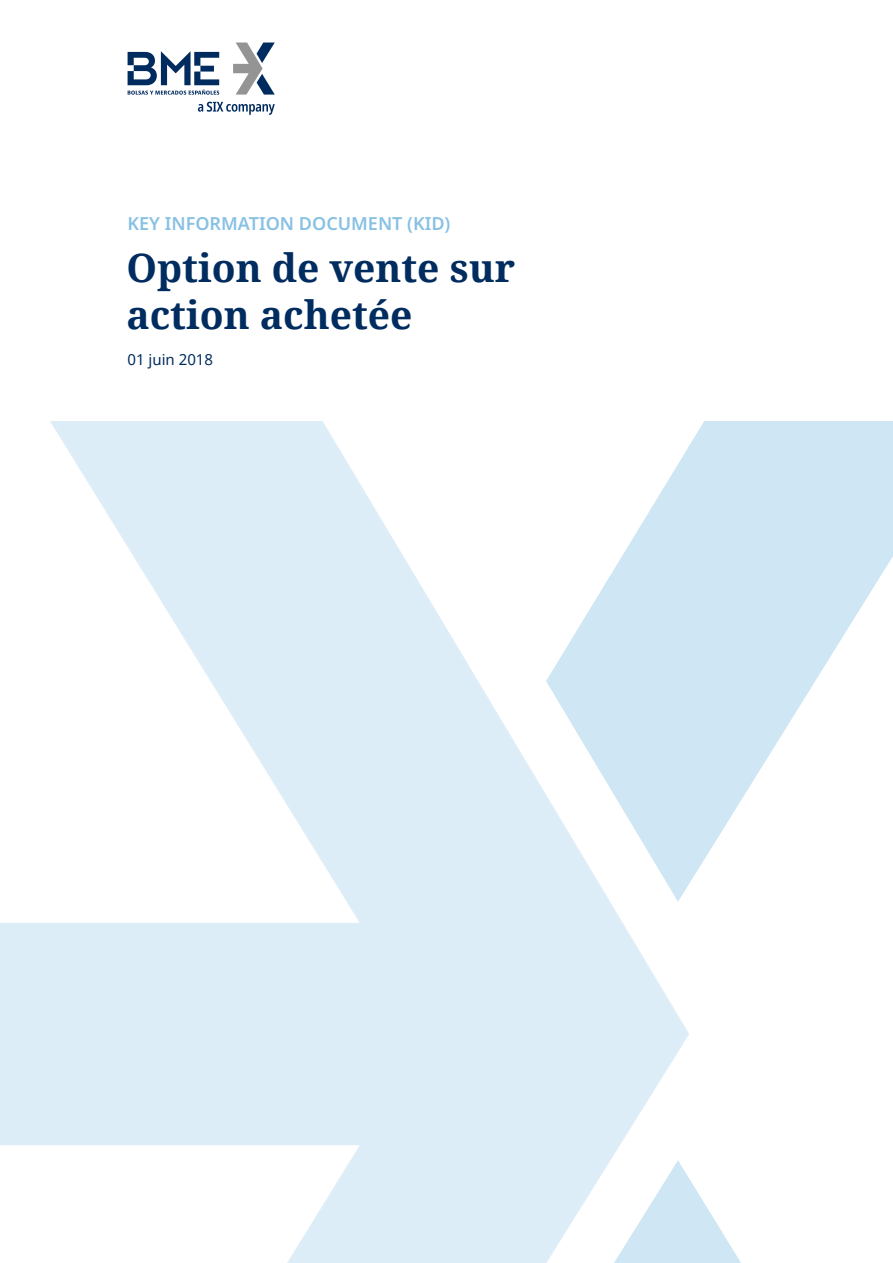
<style>
.page{position:relative;width:893px;height:1263px;background:#fff}
.page>*{position:absolute;margin:0;border:0;box-sizing:border-box;transform-origin:0 0}
.t1{font:700 39px/46.8px "Noto Serif";color:#002c5f}
.t2{font:600 18px "Noto Sans";color:#88c1e4}
.t3{font:15px "Noto Sans";color:#002c5f}
</style>
<div class="page">
<svg style="left:198px;top:102px;width:77px;height:13px"></svg>
<svg style="left:233px;top:43px;width:42px;height:52px"></svg>
<svg style="left:128px;top:51px;width:91px;height:44px"></svg>
<p class="t2" style="left:128px;top:213px;width:324px">KEY INFORMATION DOCUMENT (KID)</p>
<p class="t1" style="left:126px;top:243px;width:390px">Option de vente sur action achetée</p>
<p class="t3" style="left:128px;top:349px;width:87px">01 juin 2018</p>
</div>
